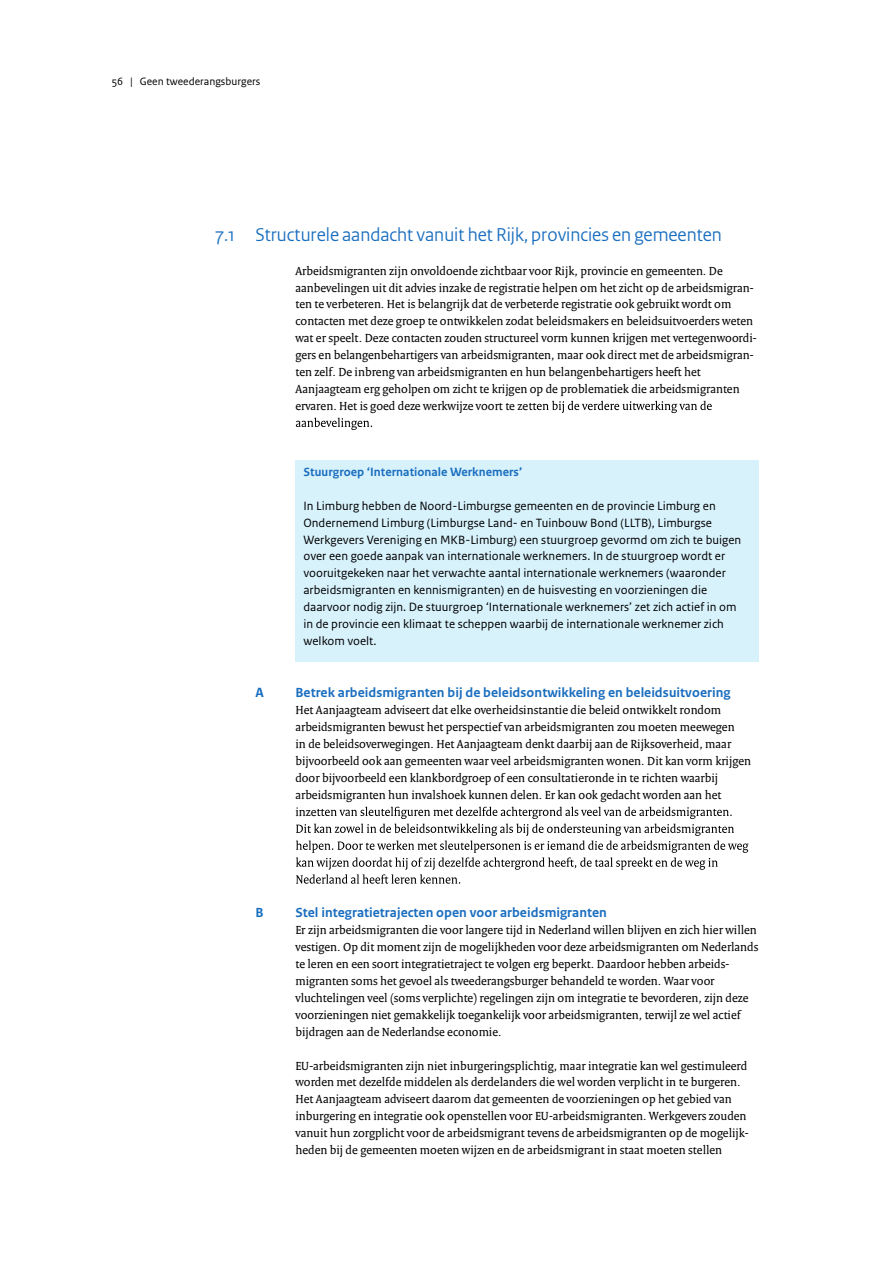
<style>
.page{position:relative;width:893px;height:1263px;background:#fff}
.page>*{position:absolute;margin:0;border:0;box-sizing:border-box;transform-origin:0 0}
.t1{font:19.8px "EMBEDDED 90 e+Rijksoverheid Sans Heading";color:#1a6ebf}
.t2{font:700 14.1px "EMBEDDED b 1+Rijksoverheid Sans Text";letter-spacing:-.015em;color:#1a6ebf}
.t3{font:12.75px/17px "EMBEDDED b 3+Rijksoverheid Serif";letter-spacing:-.015em;color:#000}
.t4{font:12.75px/17px "EMBEDDED af+Rijksoverheid Sans Text";color:#000}
.t5{font:700 12.75px "EMBEDDED b 1+Rijksoverheid Sans Text";letter-spacing:-.015em;color:#1a6ebf}
.t6{font:11.25px "EMBEDDED af+Rijksoverheid Sans Text";color:#000}
</style>
<div class="page">
<svg style="left:529px;top:401px;width:183px;height:12px"></svg>
<svg style="left:296px;top:418px;width:76px;height:12px"></svg>
<div style="left:295px;top:461px;width:464px;height:201px;background:#d8f2fc"></div>
<svg style="left:296px;top:807px;width:452px;height:77px"></svg>
<p class="t6" style="left:112px;top:77px;width:150px">56 | Geen tweederangsburgers</p>
<h1 class="t1" style="left:215px;top:227px;width:508px">7.1 Structurele aandacht vanuit het Rijk, provincies en gemeenten</h1>
<p class="t3" style="left:295px;top:263px;width:463px">Arbeidsmigranten zijn onvoldoende zichtbaar voor Rijk, provincie en gemeenten. De aanbevelingen uit dit advies inzake de registratie helpen om het zicht op de arbeidsmigran&shy;ten te verbeteren. Het is belangrijk dat de verbeterde registratie ook gebruikt wordt om contacten met deze groep te ontwikkelen zodat beleidsmakers en beleidsuitvoerders weten wat er speelt. Deze contacten zouden structureel vorm kunnen krijgen met vertegenwoordi&shy;gers en belangenbehartigers van arbeidsmigranten, maar ook direct met de arbeidsmigran&shy;ten zelf. De inbreng van arbeidsmigranten en hun belangenbehartigers heeſt het Aanjaagteam erg geholpen om zicht te krijgen op de problematiek die arbeidsmigranten ervaren. Het is goed deze werkwijze voort te ze</p>
<p class="t5" style="left:303px;top:466px;width:221px">Stuurgroep ‘Internationale Werknemers’</p>
<p class="t4" style="left:303px;top:498px;width:439px">In Limburg hebben de Noord-Limburgse gemeenten en de provincie Limburg en Ondernemend Limburg (Limburgse Land- en Tuinbouw Bond (LLTB), Limburgse Werkgevers Vereniging en MKB-Limburg) een stuurgroep gevormd om zich te buigen over een goede aanpak van internationale werknemers. In de stuurgroep wordt er vooruitgekeken naar het verwachte aantal internationale werknemers (waaronder arbeidsmigranten en kennismigranten) en de huisvesting en voorzieningen die daarvoor nodig zijn. De stuurgroep ‘Internationale werknemers’ zet zich actief in om in de provincie een klimaat te scheppen waarbij de internationale werknemer zich welkom voelt.</p>
<p class="t2" style="left:255px;top:686px;width:10px">A</p>
<p class="t2" style="left:295px;top:686px;width:437px">Betrek arbeidsmigranten bij de beleidsontwikkeling en beleidsuitvoering</p>
<p class="t3" style="left:295px;top:703px;width:457px">Het Aanjaagteam adviseert dat elke overheidsinstantie die beleid ontwikkelt rondom arbeidsmigranten bewust het perspectief van arbeidsmigranten zou moeten meewegen<br>in de beleidsoverwegingen. Het Aanjaagteam denkt daarbij aan de Rijksoverheid, maar bijvoorbeeld ook aan gemeenten waar veel arbeidsmigranten wonen. Dit kan vorm krijgen door bijvoorbeeld een klankbordgroep of een consultatieronde in te richten waarbij arbeidsmigranten hun invalshoek kunnen delen. Er kan ook gedacht worden aan het<br>inze</p>
<p class="t2" style="left:255px;top:906px;width:10px">B</p>
<p class="t2" style="left:295px;top:906px;width:313px">Stel integratietrajecten open voor arbeidsmigranten</p>
<p class="t3" style="left:295px;top:922px;width:465px">Er zijn arbeidsmigranten die voor langere tijd in Nederland willen blijven en zich hier willen vestigen. Op dit moment zijn de mogelijkheden voor deze arbeidsmigranten om Nederlands te leren en een soort integratietraject te volgen erg beperkt. Daardoor hebben arbeids&shy;migranten soms het gevoel als tweederangsburger behandeld te worden. Waar voor vluchtelingen veel (soms verplichte) regelingen zijn om integratie te bevorderen, zijn deze voorzieningen niet gemakkelijk toegankelijk voor arbeidsmigranten, terwijl ze wel actief bijdragen aan de Nederlandse economie.</p>
<p class="t3" style="left:295px;top:1058px;width:455px">EU-arbeidsmigranten zijn niet inburgeringsplichtig, maar integratie kan wel gestimuleerd worden met dezelfde middelen als derdelanders die wel worden verplicht in te burgeren.<br>Het Aanjaagteam adviseert daarom dat gemeenten de voorzieningen op het gebied van inburgering en integratie ook openstellen voor EU-arbeidsmigranten. Werkgevers zouden vanuit hun zorgplicht voor de arbeidsmigrant tevens de arbeidsmigranten op de mogelijk&shy;heden bij de gemeenten moeten wijzen en de arbeidsmigrant in staat moeten stellen</p>
</div>
